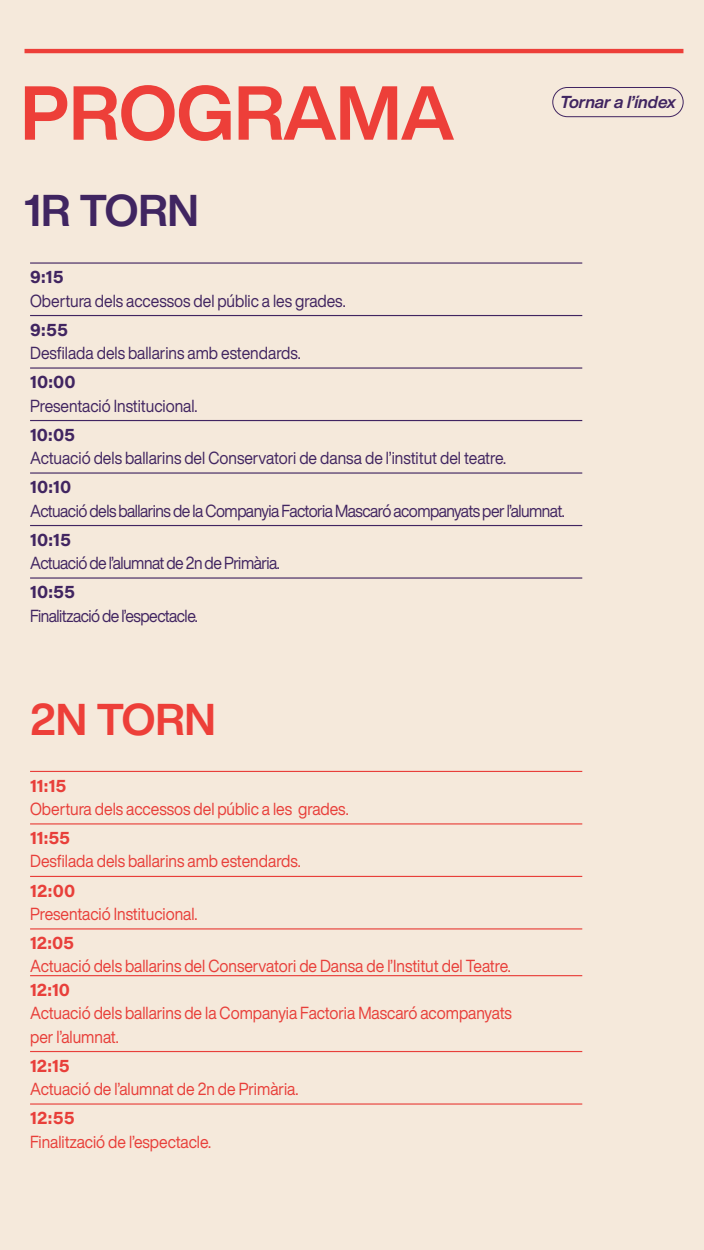
<style>
.page{position:relative;width:704px;height:1250px;background:#fff}
.page>*{position:absolute;margin:0;border:0;box-sizing:border-box;transform-origin:0 0}
.t1{font:700 75px "Helvetica Now Display";letter-spacing:-.005em;color:#ed3f39}
.t2{font:700 43.75px "Helvetica Now Display";color:#402561}
.t3{font:700 43.75px "Helvetica Now Display";color:#ed3f39}
.t4{font:17.19px/23.4px "Helvetica Now Display";color:#e83f3a;scale:.92 1}
.t5{font:17.19px "Helvetica Now Display";letter-spacing:-.01em;color:#412561;scale:.92 1}
.t6{font:17.19px "Helvetica Now Display";letter-spacing:-.03em;color:#412561;scale:.92 1}
.t7{font:17.19px "Acumin Variable Concept";letter-spacing:-.01em;color:#e83f3a;scale:.92 1}
.t8{font:17.19px "Acumin Variable Concept";color:#412561;scale:.92 1}
.t9{font:italic 700 17px "Helvetica Now Display";color:#402561}
</style>
<div class="page">
<div style="left:0;top:0;width:703px;height:1250px;background:#f5e9db"></div>
<hr style="left:24px;top:49px;width:659px;height:4px;background:#ed3f39">
<hr style="left:30px;top:262px;width:552px;height:2px;background:#412561">
<hr style="left:30px;top:315px;width:552px;height:1px;background:#412561">
<hr style="left:30px;top:367px;width:552px;height:2px;background:#412561">
<hr style="left:30px;top:420px;width:552px;height:1px;background:#412561">
<hr style="left:30px;top:472px;width:552px;height:2px;background:#412561">
<hr style="left:30px;top:525px;width:552px;height:1px;background:#412561">
<hr style="left:30px;top:577px;width:552px;height:2px;background:#412561">
<hr style="left:30px;top:771px;width:552px;height:1px;background:#e83f3a">
<hr style="left:30px;top:823px;width:552px;height:2px;background:#e83f3a">
<hr style="left:30px;top:876px;width:552px;height:1px;background:#e83f3a">
<hr style="left:30px;top:928px;width:552px;height:2px;background:#e83f3a">
<hr style="left:30px;top:975px;width:552px;height:1px;background:#e83f3a">
<hr style="left:30px;top:1051px;width:552px;height:1px;background:#e83f3a">
<hr style="left:30px;top:1103px;width:552px;height:2px;background:#e83f3a">
<div style="left:552px;top:87px;width:131px;height:30px;border:1px solid #412561;border-radius:15px"></div>
<h1 class="t1" style="left:21px;top:61px;width:435px">PROGRAMA</h1>
<h2 class="t2" style="left:24px;top:180px;width:176px">1R TORN</h2>
<p class="t9" style="left:560px;top:90px;width:117px">Tornar a l’índex</p>
<p class="t8" style="left:30px;top:265px;width:38px">9:15</p>
<p class="t5" style="left:30px;top:289px;width:344px">Obertura dels accessos del públic a les grades.</p>
<p class="t8" style="left:30px;top:318px;width:43px">9:55</p>
<p class="t5" style="left:30px;top:341px;width:296px">Desfilada dels ballarins amb estendards.</p>
<p class="t8" style="left:30px;top:370px;width:51px">10:00</p>
<p class="t5" style="left:30px;top:394px;width:183px">Presentació Institucional.</p>
<p class="t8" style="left:30px;top:423px;width:50px">10:05</p>
<p class="t5" style="left:30px;top:446px;width:518px">Actuació dels ballarins del Conservatori de dansa de l’institut del teatre.</p>
<p class="t8" style="left:30px;top:475px;width:46px">10:10</p>
<p class="t6" style="left:30px;top:499px;width:582px">Actuació dels ballarins de la Companyia Factoria Mascaró acompanyats per l’alumnat.</p>
<p class="t8" style="left:30px;top:528px;width:46px">10:15</p>
<p class="t6" style="left:30px;top:551px;width:273px">Actuació de l’alumnat de 2n de Primària.</p>
<p class="t8" style="left:30px;top:580px;width:51px">10:55</p>
<p class="t6" style="left:30px;top:604px;width:184px">Finalització de l’espectacle.</p>
<h2 class="t3" style="left:30px;top:689px;width:187px">2N TORN</h2>
<p class="t7" style="left:30px;top:774px;width:41px">11:15</p>
<p class="t4" style="left:30px;top:797px;width:347px">Obertura dels accessos del públic a les grades.</p>
<p class="t7" style="left:30px;top:826px;width:45px">11:55</p>
<p class="t4" style="left:30px;top:850px;width:296px">Desfilada dels ballarins amb estendards.</p>
<p class="t7" style="left:30px;top:879px;width:51px">12:00</p>
<p class="t4" style="left:30px;top:902px;width:183px">Presentació Institucional.</p>
<p class="t7" style="left:30px;top:931px;width:49px">12:05</p>
<p class="t4" style="left:30px;top:955px;width:523px">Actuació dels ballarins del Conservatori de Dansa de l’Institut del Teatre.</p>
<p class="t7" style="left:30px;top:978px;width:45px">12:10</p>
<p class="t4" style="left:30px;top:1001px;width:525px">Actuació dels ballarins de la Companyia Factoria Mascaró acompanyats per l’alumnat.</p>
<p class="t7" style="left:30px;top:1054px;width:45px">12:15</p>
<p class="t4" style="left:30px;top:1077px;width:293px">Actuació de l’alumnat de 2n de Primària.</p>
<p class="t7" style="left:30px;top:1106px;width:50px">12:55</p>
<p class="t4" style="left:30px;top:1130px;width:198px">Finalització de l’espectacle.</p>
</div>
